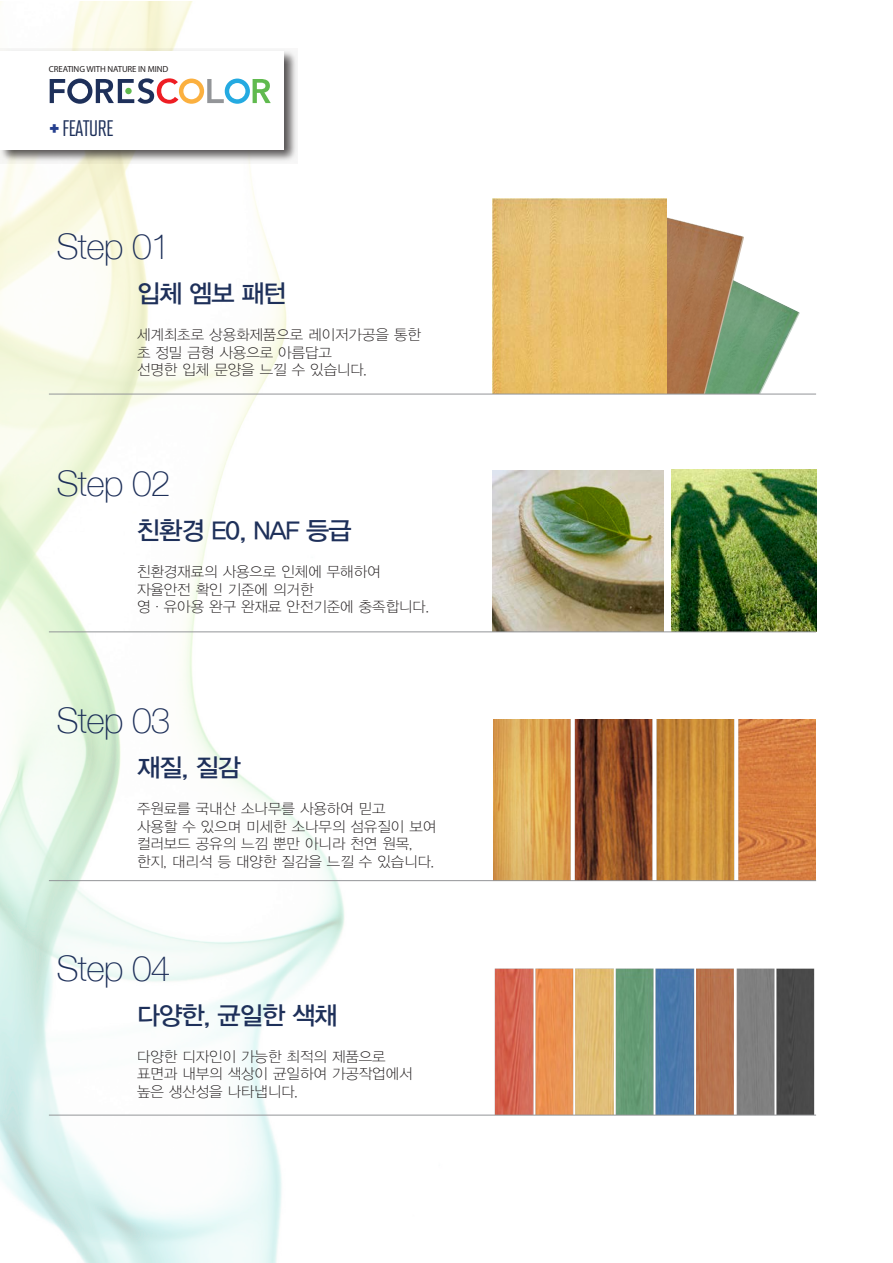
<style>
.page{position:relative;width:893px;height:1263px;background:#fff}
.page>*{position:absolute;margin:0;border:0;box-sizing:border-box;transform-origin:0 0}
.t1{font:100 35.25px "Helvetica Neue LT";letter-spacing:-.02em;color:#1e305a}
.t2{font:25.2px "YDVYGO Std 13";letter-spacing:-.04em;color:#1e305a}
.t3{font:500 22.5px "Solano Gothic MVB";letter-spacing:-.04em;color:#1e305a}
.t4{font:14.55px/17.5px "YDVYGO Std 11";color:#231f20}
.t5{font:8.85px "Myriad Pro";letter-spacing:-.01em;color:#231f20}
</style>
<div class="page">
<img style="left:0;top:1px;width:568px;height:1262px">
<div style="left:0;top:49px;width:298px;height:115px;background:#231f20;opacity:.75"></div>
<div style="left:0;top:51px;width:284px;height:99px;background:#fff"></div>
<svg style="left:50px;top:78px;width:221px;height:26px"></svg>
<img style="left:744px;top:285px;width:56px;height:109px">
<img style="left:667px;top:217px;width:77px;height:177px">
<img style="left:493px;top:198px;width:174px;height:196px">
<div style="left:393px;top:394px;width:422px;height:107px;background:#fff"></div>
<img style="left:493px;top:470px;width:171px;height:161px">
<img style="left:671px;top:470px;width:145px;height:161px">
<img style="left:493px;top:719px;width:323px;height:161px">
<img style="left:493px;top:967px;width:323px;height:148px">
<hr style="left:49px;top:394px;width:767px;height:1px;background:#939598">
<hr style="left:49px;top:631px;width:767px;height:1px;background:#939598">
<hr style="left:49px;top:880px;width:767px;height:1px;background:#939598">
<hr style="left:49px;top:1115px;width:767px;height:1px;background:#939598">
<p class="t5" style="left:49px;top:64px;width:121px">CREATING WITH NATURE IN MIND</p>
<h3 class="t3" style="left:49px;top:116px;width:66px"><sup>✚</sup> FEATURE</h3>
<h1 class="t1" style="left:56px;top:226px;width:116px">Step 01</h1>
<h2 class="t2" style="left:137px;top:280px;width:151px">입체 엠보 패턴</h2>
<p class="t4" style="left:137px;top:326px;width:285px">세계최초로 상용화제품으로 레이저가공을 통한 초 정밀 금형 사용으로 아름답고<br>선명한 입체 문양을 느낄 수 있습니다.</p>
<h1 class="t1" style="left:56px;top:463px;width:116px">Step 02</h1>
<h2 class="t2" style="left:137px;top:517px;width:216px">친환경 E0, NAF 등급</h2>
<p class="t4" style="left:137px;top:563px;width:294px">친환경재료의 사용으로 인체에 무해하여 자율안전 확인 기준에 의거한<br>영·유아용 완구 완재료 안전기준에 충족합니다.</p>
<h1 class="t1" style="left:56px;top:700px;width:116px">Step 03</h1>
<h2 class="t2" style="left:137px;top:755px;width:105px">재질, 질감</h2>
<p class="t4" style="left:137px;top:800px;width:301px">주원료를 국내산 소나무를 사용하여 믿고<br>사용할 수 있으며 미세한 소나무의 섬유질이 보여 컬러보드 공유의 느낌 뿐만 아니라 천연 원목, 한지, 대리석 등 대양한 질감을 느낄 수 있습니다.</p>
<h1 class="t1" style="left:56px;top:948px;width:116px">Step 04</h1>
<h2 class="t2" style="left:137px;top:1002px;width:202px">다양한, 균일한 색채</h2>
<p class="t4" style="left:137px;top:1048px;width:277px">다양한 디자인이 가능한 최적의 제품으로 표면과 내부의 색상이 균일하여 가공작업에서 높은 생산성을 나타냅니다.</p>
</div>
